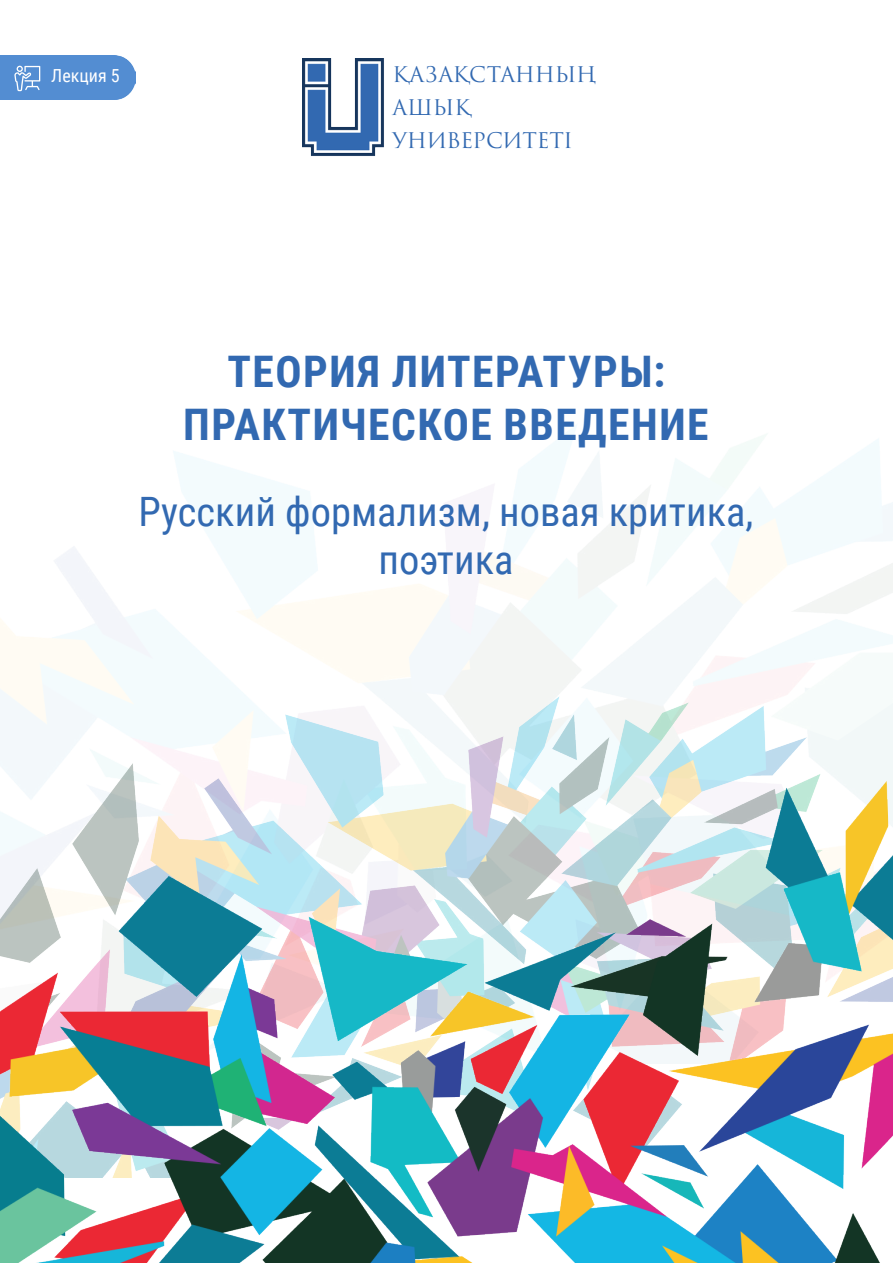
<style>
.page{position:relative;width:893px;height:1263px;background:#fff}
.page>*{position:absolute;margin:0;border:0;box-sizing:border-box;transform-origin:0 0}
.t1{font:700 43.5px/52.2px "Roboto Condensed";letter-spacing:.035em;color:#3269b1;text-align:center}
.t2{font:40.5px/48.6px "Roboto Condensed";color:#3269b1;text-align:center}
.t3{font:21px "Trajan Pro 3";letter-spacing:-.01em;color:#3269b1}
.t4{font:18px "Roboto Condensed";color:#fff}
</style>
<div class="page">
<img style="left:0;top:425px;width:893px;height:638px">
<img style="left:302px;top:58px;width:82px;height:98px">
<img style="left:0;top:696px;width:892px;height:33px">
<img style="left:0;top:729px;width:892px;height:534px">
<div style="left:0;top:55px;width:136px;height:45px;background:#538dd2"></div>
<svg style="left:14px;top:66px;width:26px;height:25px"></svg>
<p class="t4" style="left:51px;top:63px;width:70px">Лекция 5</p>
<p class="t3" style="left:393px;top:60px;width:205px">ҚАЗАҚСТАННЫҢ</p>
<p class="t3" style="left:393px;top:93px;width:80px">АШЫҚ</p>
<p class="t3" style="left:393px;top:126px;width:182px">УНИВЕРСИТЕТІ</p>
<p class="t1" style="left:183px;top:344px;width:527px">ТЕОРИЯ ЛИТЕРАТУРЫ:<br>ПРАКТИЧЕСКОЕ ВВЕДЕНИЕ</p>
<p class="t2" style="left:138px;top:485px;width:616px">Русский формализм, новая критика, поэтика</p>
</div>
